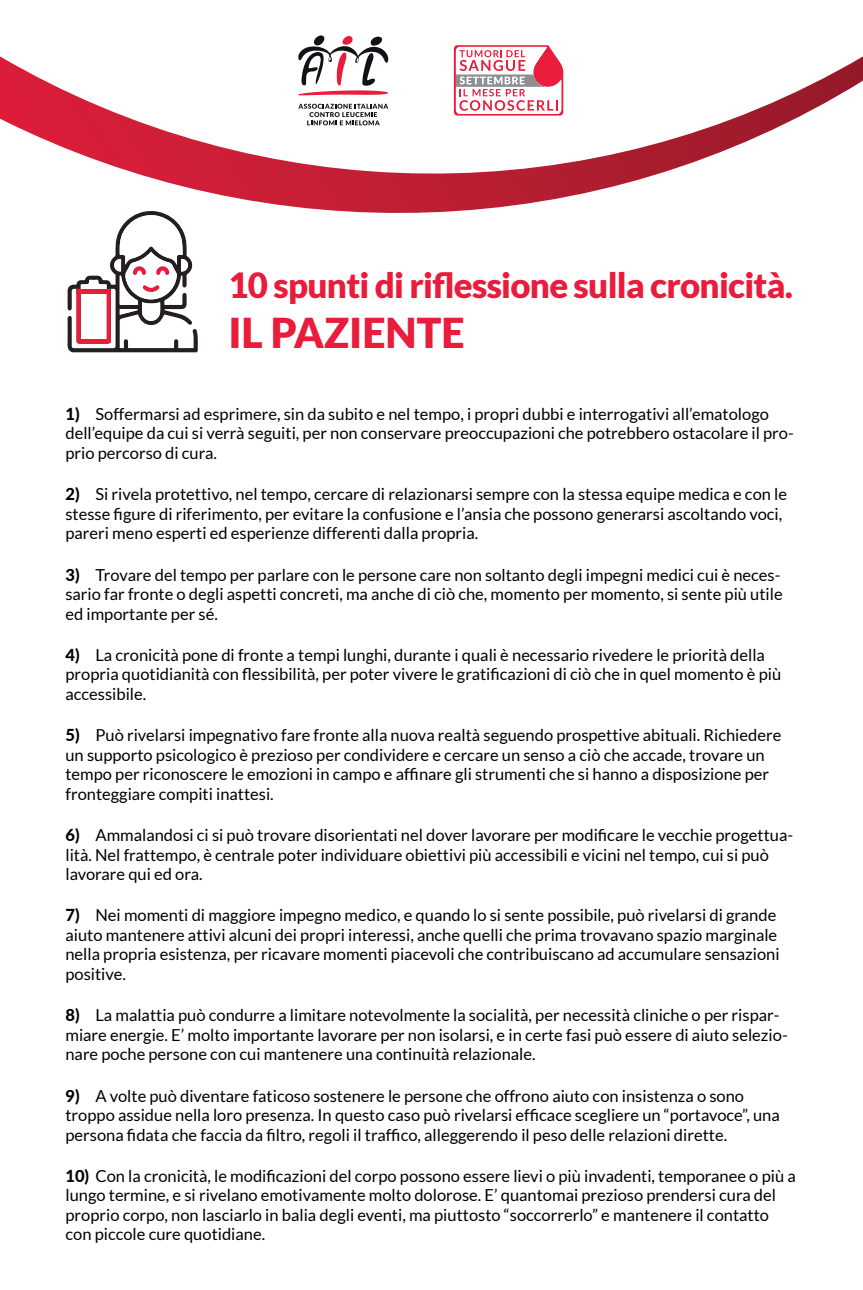
<style>
.page{position:relative;width:863px;height:1290px;background:#fff}
.page>*{position:absolute;margin:0;border:0;box-sizing:border-box;transform-origin:0 0}
.t1{font:900 41.17px "Lato";color:#ea1c3b}
.t2{font:900 34.72px "Lato";letter-spacing:-.02em;color:#ea1c3b}
.t3{font:16.5px/19.5px "Lato";color:#000001}
.s1{font-weight:800}
</style>
<div class="page">
<svg style="left:0;top:56px;width:862px;height:157px"></svg>
<svg style="left:298px;top:104px;width:90px;height:21px"></svg>
<svg style="left:298px;top:35px;width:93px;height:60px"></svg>
<svg style="left:454px;top:45px;width:109px;height:71px"></svg>
<svg style="left:67px;top:207px;width:131px;height:145px"></svg>
<h2 class="t2" style="left:228px;top:263px;width:566px">10 spunti di riflessione sulla cronicità.</h2>
<h1 class="t1" style="left:228px;top:307px;width:238px">IL PAZIENTE</h1>
<p class="t3" style="left:65px;top:403px;width:729px"><span class="s1">1)</span> Soffermarsi ad esprimere, sin da subito e nel tempo, i propri dubbi e interrogativi all’ematologo dell’equipe da cui si verrà seguiti, per non conservare preoccupazioni che potrebbero ostacolare il pro&shy;prio percorso di cura.</p>
<p class="t3" style="left:65px;top:484px;width:723px"><span class="s1">2)</span> Si rivela protettivo, nel tempo, cercare di relazionarsi sempre con la stessa equipe medica e con le stesse figure di riferimento, per evitare la confusione e l’ansia che possono generarsi ascoltando voci, pareri meno esperti ed esperienze differenti dalla propria.</p>
<p class="t3" style="left:65px;top:564px;width:718px"><span class="s1">3)</span> Trovare del tempo per parlare con le persone care non soltanto degli impegni medici cui è neces&shy;sario far fronte o degli aspetti concreti, ma anche di ciò che, momento per momento, si sente più utile ed importante per sé.</p>
<p class="t3" style="left:65px;top:644px;width:717px"><span class="s1">4)</span> La cronicità pone di fronte a tempi lunghi, durante i quali è necessario rivedere le priorità della propria quotidianità con flessibilità, per poter vivere le gratificazioni di ciò che in quel momento è più accessibile.</p>
<p class="t3" style="left:65px;top:725px;width:717px"><span class="s1">5)</span> Può rivelarsi impegnativo fare fronte alla nuova realtà seguendo prospettive abituali. Richiedere un supporto psicologico è prezioso per condividere e cercare un senso a ciò che accade, trovare un tempo per riconoscere le emozioni in campo e affinare gli strumenti che si hanno a disposizione per fronteggiare compiti inattesi.</p>
<p class="t3" style="left:65px;top:824px;width:729px"><span class="s1">6)</span> Ammalandosi ci si può trovare disorientati nel dover lavorare per modificare le vecchie progettua&shy;lità. Nel frattempo, è centrale poter individuare obiettivi più accessibili e vicini nel tempo, cui si può lavorare qui ed ora.</p>
<p class="t3" style="left:65px;top:905px;width:715px"><span class="s1">7)</span> Nei momenti di maggiore impegno medico, e quando lo si sente possibile, può rivelarsi di grande aiuto mantenere attivi alcuni dei propri interessi, anche quelli che prima trovavano spazio marginale nella propria esistenza, per ricavare momenti piacevoli che contribuiscano ad accumulare sensazioni positive.</p>
<p class="t3" style="left:65px;top:1004px;width:723px"><span class="s1">8)</span> La malattia può condurre a limitare notevolmente la socialità, per necessità cliniche o per rispar&shy;miare energie. E’ molto importante lavorare per non isolarsi, e in certe fasi può essere di aiuto selezio&shy;nare poche persone con cui mantenere una continuità relazionale.</p>
<p class="t3" style="left:65px;top:1085px;width:715px"><span class="s1">9)</span> A volte può diventare faticoso sostenere le persone che offrono aiuto con insistenza o sono troppo assidue nella loro presenza. In questo caso può rivelarsi efficace scegliere un “portavoce”, una persona fidata che faccia da filtro, regoli il traffico, alleggerendo il peso delle relazioni dirette.</p>
<p class="t3" style="left:65px;top:1165px;width:731px"><span class="s1">10)</span> Con la cronicità, le modificazioni del corpo possono essere lievi o più invadenti, temporanee o più a lungo termine, e si rivelano emotivamente molto dolorose. E’ quantomai prezioso prendersi cura del proprio corpo, non lasciarlo in balia degli eventi, ma piuttosto “soccorrerlo” e mantenere il contatto con piccole cure quotidiane.</p>
</div>
